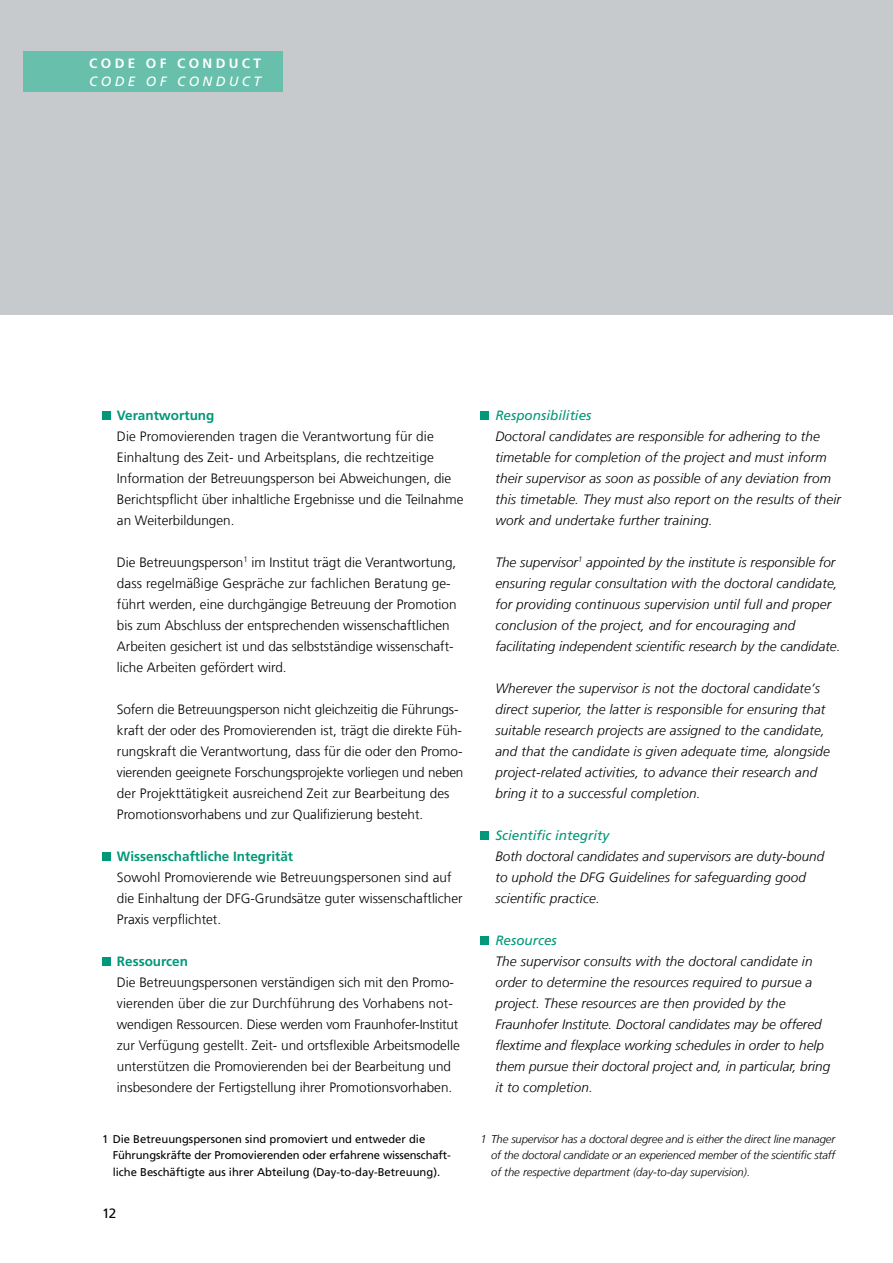
<style>
.page{position:relative;width:893px;height:1263px;background:#fff}
.page>*{position:absolute;margin:0;border:0;box-sizing:border-box;transform-origin:0 0}
.t1{font:300 13.5px/21px "Frutiger LT Com";color:#000}
.t2{font:italic 300 13.5px/21px "Frutiger LT Com";letter-spacing:.01em;color:#000}
.t3{font:700 13.5px "Frutiger LT Com";color:#009878}
.t4{font:italic 13.5px "Frutiger LT Com";color:#009878}
.t5{font:700 13.5px "Frutiger LT Com";letter-spacing:.25em;color:#fff}
.t6{font:italic 13.5px "Frutiger LT Com";letter-spacing:.25em;color:#fff}
.t7{font:13.5px "Frutiger LT Com";color:#000}
.t8{font:italic 300 11.25px/16.5px "Frutiger LT Com";color:#000;text-align:justify}
.t9{font:11.25px/16.5px "Frutiger LT Com";color:#000}
</style>
<div class="page">
<div style="left:102px;top:411px;width:8px;height:9px;background:#009878"></div>
<div style="left:102px;top:852px;width:8px;height:9px;background:#009878"></div>
<div style="left:102px;top:957px;width:8px;height:9px;background:#009878"></div>
<div style="left:0;top:0;width:893px;height:315px;background:#c7cacc"></div>
<div style="left:480px;top:411px;width:9px;height:9px;background:#009878"></div>
<div style="left:480px;top:831px;width:9px;height:9px;background:#009878"></div>
<div style="left:480px;top:936px;width:9px;height:9px;background:#009878"></div>
<div style="left:23px;top:51px;width:260px;height:41px;background:#68c0ac"></div>
<p class="t5" style="left:89px;top:55px;width:173px">CODE OF CONDUCT</p>
<p class="t6" style="left:89px;top:73px;width:173px">CODE OF CONDUCT</p>
<p class="t3" style="left:117px;top:407px;width:99px">Verantwortung</p>
<p class="t1" style="left:117px;top:426px;width:348px">Die Promovierenden tragen die Verantwortung für die Einhaltung des Zeit- und Arbeitsplans, die rechtzeitige Information der Betreuungsperson bei Abweichungen, die Berichtspflicht über inhaltliche Ergebnisse und die Teilnahme an Weiterbildungen.</p>
<p class="t1" style="left:117px;top:552px;width:341px">Die Betreuungsperson<sup>1</sup> im Institut trägt die Verantwortung, dass regelmäßige Gespräche zur fachlichen Beratung ge&shy;führt werden, eine durchgängige Betreuung der Promotion bis zum Abschluss der entsprechenden wissenschaftlichen Arbeiten gesichert ist und das selbstständige wissenschaft&shy;liche Arbeiten gefördert wird.</p>
<p class="t1" style="left:117px;top:699px;width:348px">Sofern die Betreuungsperson nicht gleichzeitig die Führungs&shy;kraft der oder des Promovierenden ist, trägt die direkte Füh&shy;rungskraft die Verantwortung, dass für die oder den Promo&shy;vierenden geeignete Forschungsprojekte vorliegen und neben der Projekttätigkeit ausreichend Zeit zur Bearbeitung des Promotionsvorhabens und zur Qualifizierung besteht.</p>
<p class="t3" style="left:117px;top:848px;width:178px">Wissenschaftliche Integrität</p>
<p class="t1" style="left:117px;top:867px;width:347px">Sowohl Promovierende wie Betreuungspersonen sind auf die Einhaltung der DFG-Grundsätze guter wissenschaftlicher<br>Praxis verpflichtet.</p>
<p class="t3" style="left:117px;top:953px;width:72px">Ressourcen</p>
<p class="t1" style="left:117px;top:972px;width:344px">Die Betreuungspersonen verständigen sich mit den Promo&shy;vierenden über die zur Durchführung des Vorhabens not&shy;wendigen Ressourcen. Diese werden vom Fraunhofer-Institut zur Verfügung gestellt. Zeit- und ortsflexible Arbeitsmodelle unterstützen die Promovierenden bei der Bearbeitung und insbesondere der Fertigstellung ihrer Promotionsvorhaben.</p>
<p class="t4" style="left:495px;top:407px;width:98px">Responsibilities</p>
<p class="t2" style="left:495px;top:426px;width:347px">Doctoral candidates are responsible for adhering to the timetable for completion of the project and must inform their supervisor as soon as possible of any deviation from this timetable. They must also report on the results of their work and undertake further training.</p>
<p class="t2" style="left:495px;top:551px;width:347px">The supervisor<sup>1</sup> appointed by the institute is responsible for ensuring regular consultation with the doctoral candidate, for providing continuous supervision until full and proper conclusion of the project, and for encouraging and facilitating independent scientific research by the candidate.</p>
<p class="t2" style="left:495px;top:678px;width:336px">Wherever the supervisor is not the doctoral candidate’s direct superior, the latter is responsible for ensuring that suitable research projects are assigned to the candidate, and that the candidate is given adequate time, alongside project-related activities, to advance their research and bring it to a successful completion.</p>
<p class="t4" style="left:495px;top:827px;width:115px">Scientific integrity</p>
<p class="t2" style="left:495px;top:846px;width:330px">Both doctoral candidates and supervisors are duty-bound to uphold the DFG Guidelines for safeguarding good scientific practice.</p>
<p class="t4" style="left:495px;top:932px;width:63px">Resources</p>
<p class="t2" style="left:495px;top:951px;width:336px">The supervisor consults with the doctoral candidate in order to determine the resources required to pursue a project. These resources are then provided by the Fraunhofer Institute. Doctoral candidates may be offered flextime and flexplace working schedules in order to help them pursue their doctoral project and, in particular, bring it to completion.</p>
<p class="t9" style="left:113px;top:1131px;width:340px;text-indent:-11px">1 Die Betreuungspersonen sind promoviert und entweder die<br>Führungskräfte der Promovierenden oder erfahrene wissenschaft&shy;liche Beschäftigte aus ihrer Abteilung (Day-to-day-Betreuung).</p>
<p class="t8" style="left:491px;top:1131px;width:346px;text-indent:-11px">1 The supervisor has a doctoral degree and is either the direct line manager of the doctoral candidate or an experienced member of the scientific staff of the respective department (day-to-day supervision).</p>
<p class="t7" style="left:102px;top:1205px;width:16px">12</p>
</div>
